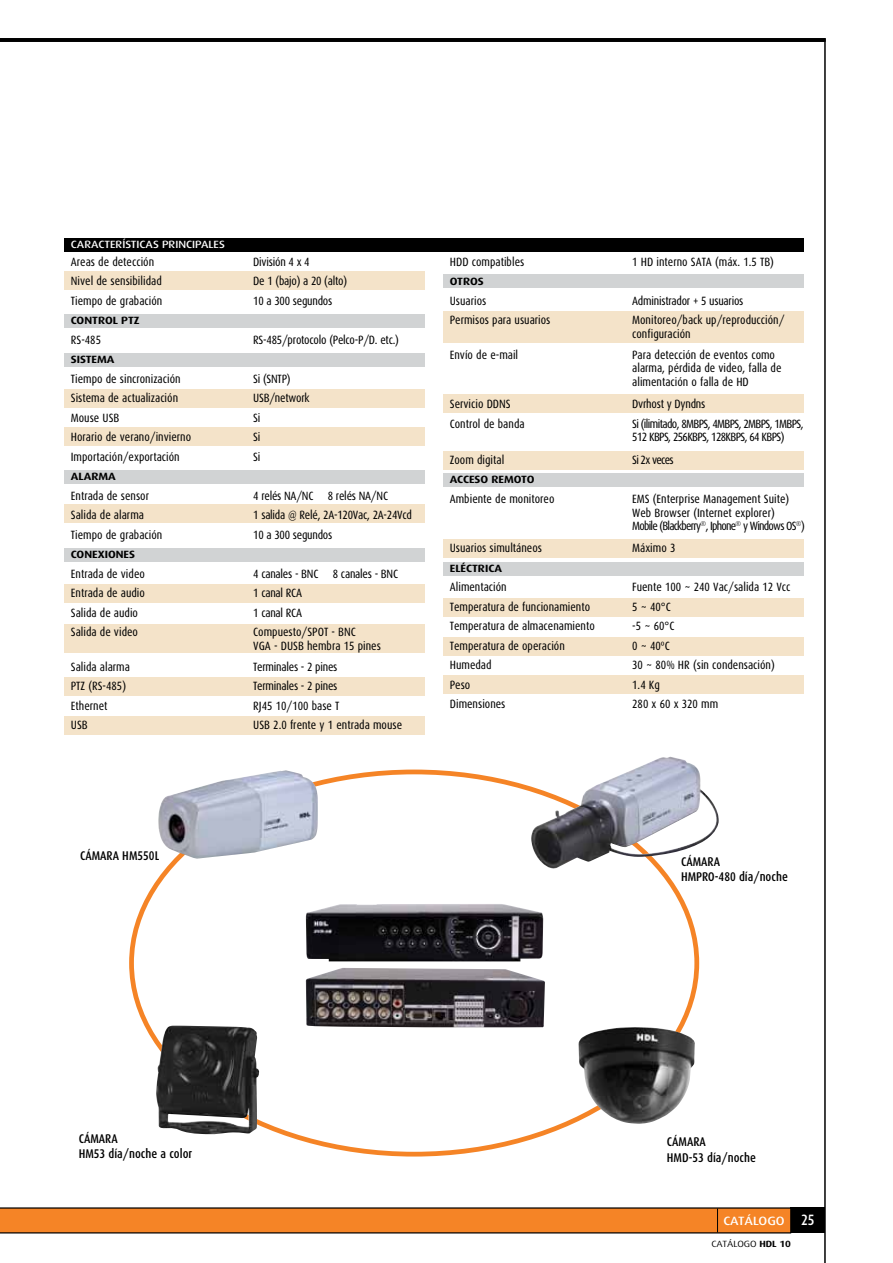
<style>
.page{position:relative;width:893px;height:1263px;background:#fff}
.page>*{position:absolute;margin:0;border:0;box-sizing:border-box;transform-origin:0 0}
.t1{font:500 12.6px/15.1px "B Tcond";color:#000}
.t2{font:12px/19.5px "B Tcond";color:#000}
.t3{font:12px/19.5px "B Tcond";letter-spacing:-.02em;color:#000}
.t4{font:12px/13.5px "B Tcond";letter-spacing:-.05em;color:#000}
.t5{font:500 12px "Dax Wide";color:#fff}
.t6{font:12px "B Tcond";letter-spacing:-.06em;color:#000}
.t7{font:700 10.5px "Dax Wide";color:#000}
.t8{font:500 10.5px "Dax Wide";color:#fff}
.t9{font:9px "Dax Wide";color:#000}
.s1{font-family:"B Tcond";font-size:15px}
.s2{font-weight:700}
</style>
<div class="page">
<div style="left:791px;top:1208px;width:34px;height:25px;background:#000"></div>
<svg style="left:0;top:1208px;width:791px;height:25px;background:#e77c23"></svg>
<hr style="left:825px;top:38px;width:1px;height:1225px;background:#000">
<hr style="left:0;top:38px;width:825px;height:4px;background:#000">
<div style="left:64px;top:272px;width:361px;height:18px;background:#f4e3c9"></div>
<div style="left:443px;top:312px;width:361px;height:31px;background:#f4e3c9"></div>
<div style="left:64px;top:389px;width:361px;height:19px;background:#f4e3c9"></div>
<div style="left:443px;top:395px;width:361px;height:18px;background:#f4e3c9"></div>
<div style="left:64px;top:427px;width:361px;height:18px;background:#f4e3c9"></div>
<div style="left:443px;top:451px;width:361px;height:18px;background:#f4e3c9"></div>
<div style="left:64px;top:505px;width:361px;height:18px;background:#f4e3c9"></div>
<div style="left:443px;top:539px;width:361px;height:19px;background:#f4e3c9"></div>
<div style="left:64px;top:584px;width:361px;height:18px;background:#f4e3c9"></div>
<div style="left:443px;top:599px;width:361px;height:18px;background:#f4e3c9"></div>
<div style="left:64px;top:624px;width:361px;height:29px;background:#f4e3c9"></div>
<div style="left:64px;top:678px;width:361px;height:18px;background:#f4e3c9"></div>
<div style="left:443px;top:637px;width:361px;height:19px;background:#f4e3c9"></div>
<div style="left:64px;top:716px;width:361px;height:18px;background:#f4e3c9"></div>
<div style="left:443px;top:676px;width:361px;height:18px;background:#f4e3c9"></div>
<div style="left:64px;top:353px;width:361px;height:14px;background:#d1d3d4"></div>
<div style="left:443px;top:473px;width:361px;height:14px;background:#d1d3d4"></div>
<div style="left:64px;top:314px;width:361px;height:14px;background:#d1d3d4"></div>
<div style="left:443px;top:274px;width:361px;height:14px;background:#d1d3d4"></div>
<div style="left:64px;top:470px;width:361px;height:14px;background:#d1d3d4"></div>
<div style="left:443px;top:562px;width:361px;height:14px;background:#d1d3d4"></div>
<div style="left:64px;top:548px;width:361px;height:14px;background:#d1d3d4"></div>
<div style="left:64px;top:238px;width:740px;height:14px;background:#000"></div>
<img style="left:531px;top:757px;width:188px;height:112px">
<img style="left:158px;top:770px;width:160px;height:89px">
<img style="left:156px;top:1026px;width:103px;height:108px">
<img style="left:578px;top:1027px;width:117px;height:97px">
<img style="left:306px;top:904px;width:237px;height:57px">
<img style="left:306px;top:968px;width:239px;height:59px">
<p class="t8" style="left:71px;top:239px;width:7px">CARACTERÍSTICAS</p>
<p class="t8" style="left:162px;top:239px;width:13px">PRINCI</p>
<p class="t8" style="left:195px;top:239px;width:25px">PALES</p>
<p class="t2" style="left:71px;top:252px;width:93px">Areas de detección<br>Nivel de sensibilidad<br>Tiempo de grabación</p>
<p class="t7" style="left:71px;top:315px;width:70px">CONTROL PTZ</p>
<p class="t2" style="left:71px;top:330px;width:32px">RS-485</p>
<p class="t7" style="left:71px;top:354px;width:45px">SISTEMA</p>
<p class="t2" style="left:71px;top:369px;width:122px">Tiempo de sincronización<br>Sistema de actualización<br>Mouse USB<br>Horario de verano/invierno<br>Importación/exportación</p>
<p class="t7" style="left:71px;top:471px;width:47px">ALARMA</p>
<p class="t2" style="left:71px;top:486px;width:93px">Entrada de sensor<br>Salida de alarma<br>Tiempo de grabación</p>
<p class="t7" style="left:71px;top:549px;width:66px">CONEXIONES</p>
<p class="t2" style="left:71px;top:564px;width:76px">Entrada de video<br>Entrada de audio<br>Salida de audio<br>Salida de video</p>
<p class="t2" style="left:71px;top:657px;width:61px">Salida alarma<br>PTZ (RS-485)<br>Ethernet<br>USB</p>
<p class="t3" style="left:253px;top:252px;width:95px">División 4 x 4<br>De 1 (bajo) a 20 (alto)<br>10 a 300 segundos</p>
<p class="t3" style="left:253px;top:330px;width:147px">RS-485/protocolo (Pelco-P/D. etc.)</p>
<p class="t3" style="left:253px;top:369px;width:58px">Si (SNTP)<br>USB/network<br>Si<br>Si<br>Si</p>
<p class="t3" style="left:253px;top:486px;width:160px">4 relés NA/NC 8 relés NA/NC<br>1 salida @ Relé, 2A-120Vac, 2A-24Vcd<br>10 a 300 segundos</p>
<p class="t3" style="left:253px;top:564px;width:146px">4 canales - BNC 8 canales - BNC<br>1 canal RCA<br>1 canal RCA</p>
<p class="t2" style="left:253px;top:626px;width:129px;line-height:13.5px">Compuesto/SPOT - BNC<br>VGA - DUSB hembra 15 pines</p>
<p class="t2" style="left:253px;top:657px;width:150px">Terminales - 2 pines<br>Terminales - 2 pines<br>RJ45 10/100 base T<br>USB 2.0 frente y 1 entrada mouse</p>
<p class="t2" style="left:450px;top:252px;width:76px">HDD compatibles</p>
<p class="t7" style="left:450px;top:276px;width:35px">OTROS</p>
<p class="t2" style="left:450px;top:291px;width:102px">Usuarios<br>Permisos para usuarios</p>
<p class="t2" style="left:450px;top:345px;width:70px">Envío de e-mail</p>
<p class="t2" style="left:450px;top:395px;width:76px">Servicio DDNS<br>Control de banda</p>
<p class="t2" style="left:450px;top:450px;width:56px">Zoom digital</p>
<p class="t7" style="left:450px;top:474px;width:86px">ACCESO REMOTO</p>
<p class="t2" style="left:450px;top:489px;width:106px">Ambiente de monitoreo</p>
<p class="t2" style="left:450px;top:539px;width:94px">Usuarios simultáneos</p>
<p class="t7" style="left:450px;top:562px;width:54px">ELÉCTRICA</p>
<p class="t2" style="left:450px;top:578px;width:147px">Alimentación<br>Temperatura de funcionamiento<br>Temperatura de almacenamiento<br>Temperatura de operación<br>Humedad<br>Peso<br>Dimensiones</p>
<p class="t2" style="left:632px;top:252px;width:143px">1 HD interno SATA (máx. 1.5 TB)</p>
<p class="t3" style="left:632px;top:291px;width:113px">Administrador + 5 usuarios</p>
<p class="t2" style="left:632px;top:313px;width:154px;line-height:13.5px">Monitoreo/back up/reproducción/ configuración</p>
<p class="t2" style="left:632px;top:348px;width:151px;line-height:13.5px">Para detección de eventos como alarma, pérdida de video, falla de alimentación o falla de HD</p>
<p class="t4" style="left:632px;top:417px;width:173px">Si (ilimitado, 8MBPS, 4MBPS, 2MBPS, 1MBPS,<br>512 KBPS, 256KBPS, 128KBPS, 64 KBPS)</p>
<p class="t3" style="left:632px;top:395px;width:75px">Dvrhost y Dyndns</p>
<p class="t6" style="left:632px;top:453px;width:43px">Si 2x veces</p>
<p class="t2" style="left:632px;top:493px;width:174px;line-height:13.5px">EMS (Enterprise Management Suite)<br>Web Browser (Internet explorer)<br>Mobile (Blackberry<sup>®</sup>, Iphone<sup>®</sup> y Windows OS<sup>®</sup>)</p>
<p class="t2" style="left:632px;top:539px;width:45px">Máximo 3</p>
<p class="t2" style="left:632px;top:578px;width:160px">Fuente 100 ~ 240 Vac/salida 12 Vcc<br>5 ~ 40°C<br>-5 ~ 60°C<br>0 ~ 40ºC<br>30 ~ 80% HR (sin condensación)<br>1.4 Kg<br>280 x 60 x 320 mm</p>
<p class="t1" style="left:80px;top:849px;width:81px">CÁMARA HM550L</p>
<p class="t1" style="left:681px;top:855px;width:108px">CÁMARA<br>HMPRO-480 día/noche</p>
<p class="t1" style="left:79px;top:1132px;width:115px">CÁMARA<br>HM53 día/noche a color</p>
<p class="t1" style="left:667px;top:1135px;width:91px">CÁMARA<br>HMD-53 día/noche</p>
<p class="t5" style="left:723px;top:1214px;width:93px">CATÁLOGO <span class="s1">25</span></p>
<p class="t9" style="left:711px;top:1238px;width:81px">CATÁLOGO <span class="s2">HDL 10</span></p>
</div>
